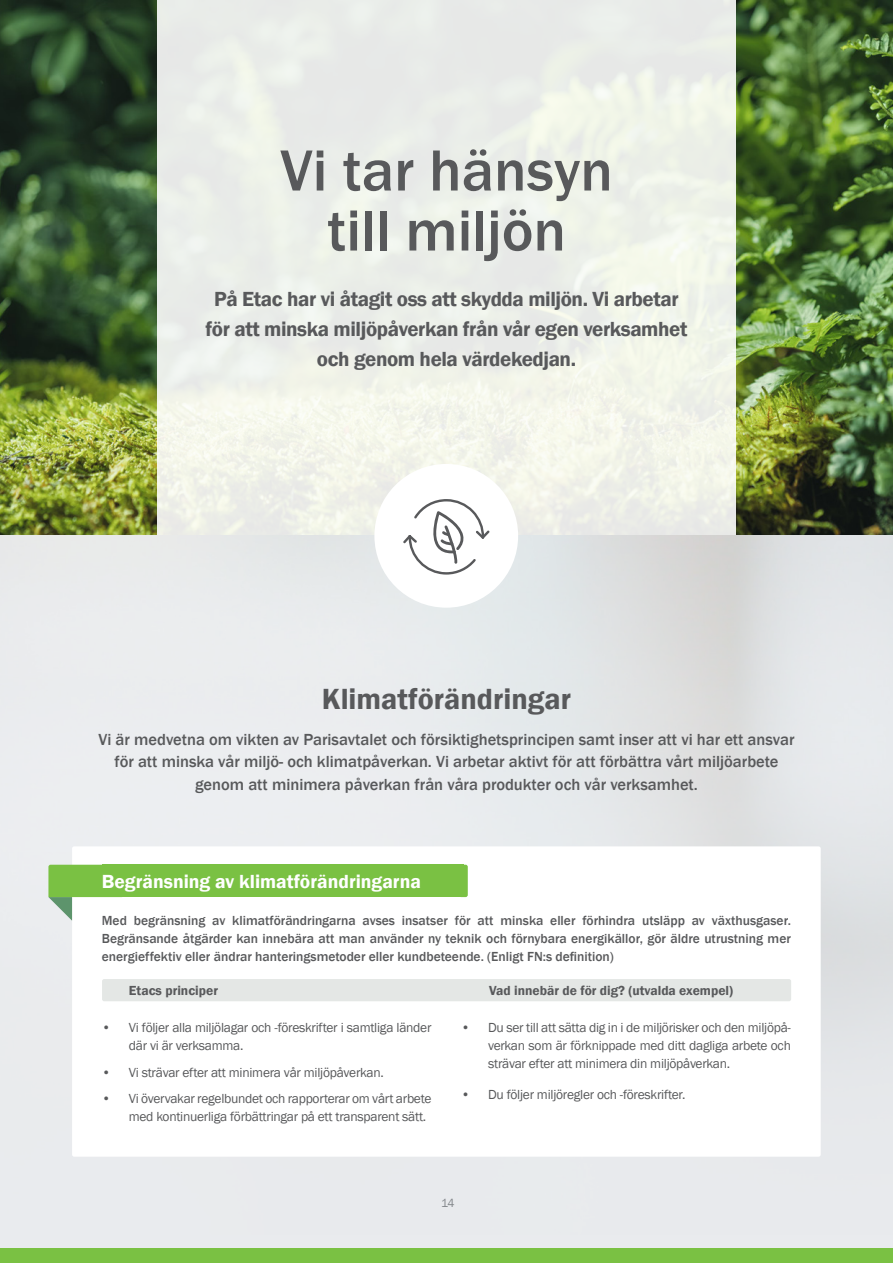
<style>
.page{position:relative;width:893px;height:1263px;background:#fff}
.page>*{position:absolute;margin:0;border:0;box-sizing:border-box;transform-origin:0 0}
.t1{font:500 60px/60px "Franklin Gothic";color:#58595b;text-align:center}
.t2{font:600 30px "Franklin Gothic";color:#58595b}
.t3{font:600 21px/30px "Franklin Gothic";letter-spacing:-.02em;color:#58595b;text-align:center}
.t4{font:600 19.5px "Franklin Gothic";color:#fff}
.t5{font:500 16.5px/22.5px "Franklin Gothic";color:#58595b;text-align:center}
.t6{font:13.5px/18px "Franklin Gothic";letter-spacing:-.02em;color:#58595b}
.t7{font:500 13.5px/18px "Franklin Gothic";color:#58595b;text-align:justify}
.t8{font:600 13.5px "Franklin Gothic";color:#58595b}
.t9{font:12px "Franklin Gothic";color:#84888c}
</style>
<div class="page">
<img style="left:0;top:0;width:893px;height:536px">
<div style="left:157px;top:0;width:579px;height:557px;background:#ecf0e8"></div>
<img style="left:0;top:536px;width:893px;height:712px">
<div style="left:0;top:1248px;width:893px;height:15px;background:#7ac143"></div>
<div style="left:72px;top:846px;width:749px;height:311px;background:#fff;border-radius:2px"></div>
<div style="left:102px;top:979px;width:689px;height:22px;background:#e4e7e5;border-radius:2px"></div>
<svg style="left:48px;top:865px;width:74px;height:56px"></svg>
<div style="left:374px;top:464px;width:144px;height:144px;background:#fff;border-radius:50%"></div>
<svg style="left:403px;top:499px;width:87px;height:76px"></svg>
<div style="left:102px;top:865px;width:361px;height:32px;background:#7ac143"></div>
<div style="left:459px;top:865px;width:9px;height:32px;background:#7ac143;border-radius:2px"></div>
<h1 class="t1" style="left:280px;top:141px;width:334px">Vi tar hänsyn till miljön</h1>
<h3 class="t3" style="left:206px;top:284px;width:483px">På Etac har vi åtagit oss att skydda miljön. Vi arbetar för att minska miljöpåverkan från vår egen verksamhet och genom hela värdekedjan.</h3>
<h2 class="t2" style="left:322px;top:681px;width:251px">Klimatförändringar</h2>
<p class="t5" style="left:99px;top:728px;width:697px">Vi är medvetna om vikten av Parisavtalet och försiktighetsprincipen samt inser att vi har ett ansvar för att minska vår miljö- och klimatpåverkan. Vi arbetar aktivt för att förbättra vårt miljöarbete genom att minimera påverkan från våra produkter och vår verksamhet.</p>
<h3 class="t4" style="left:102px;top:869px;width:321px">Begränsning av klimatförändringarna</h3>
<p class="t7" style="left:102px;top:912px;width:691px">Med begränsning av klimatförändringarna avses insatser för att minska eller förhindra utsläpp av växthusgaser.<br>Begränsande åtgärder kan innebära att man använder ny teknik och förnybara energikällor, gör äldre utrustning mer energieffektiv eller ändrar hanteringsmetoder eller kundbeteende. (Enligt FN:s definition)</p>
<p class="t8" style="left:129px;top:982px;width:91px">Etacs principer</p>
<p class="t8" style="left:489px;top:982px;width:246px">Vad innebär de för dig? (utvalda exempel)</p>
<p class="t6" style="left:129px;top:1019px;width:304px;text-indent:-27px">• Vi följer alla miljölagar och -föreskrifter i samtliga länder där vi är verksamma.</p>
<p class="t6" style="left:102px;top:1063px;width:283px">• Vi strävar efter att minimera vår miljöpåverkan.</p>
<p class="t6" style="left:129px;top:1090px;width:304px;text-indent:-27px">• Vi övervakar regelbundet och rapporterar om vårt arbete med kontinuerliga förbättringar på ett transparent sätt.</p>
<p class="t6" style="left:488px;top:1019px;width:304px;text-align:justify;text-indent:-27px">• Du ser till att sätta dig in i de miljörisker och den miljöpå&shy;verkan som är förknippade med ditt dagliga arbete och strävar efter att minimera din miljöpåverkan.</p>
<p class="t6" style="left:461px;top:1086px;width:226px">• Du följer miljöregler och -föreskrifter.</p>
<p class="t9" style="left:441px;top:1195px;width:15px">14</p>
</div>
